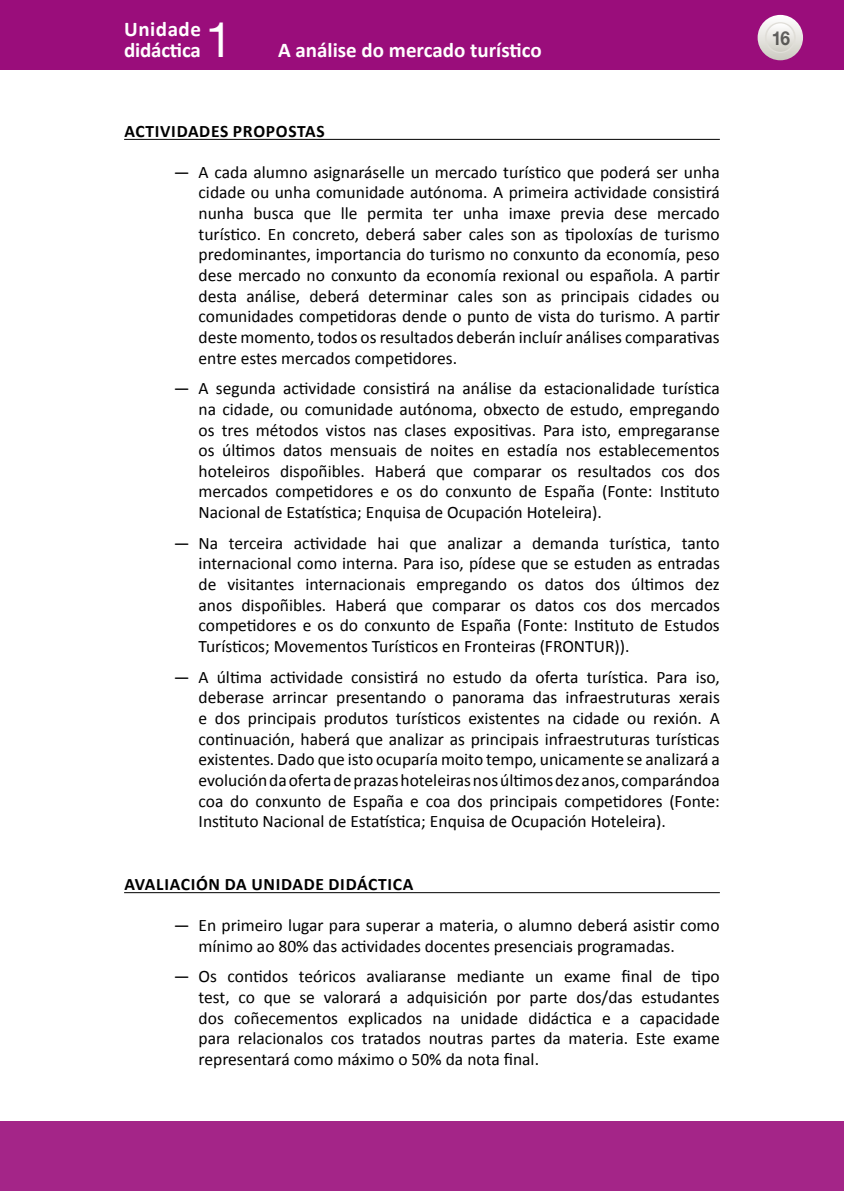
<style>
.page{position:relative;width:844px;height:1191px;background:#fff}
.page>*{position:absolute;margin:0;border:0;box-sizing:border-box;transform-origin:0 0}
.t1{font:49px "Helvetica Neue";color:#fff}
.t2{font:700 21px/21px "Calibri";color:#fff}
.t3{font:700 19.25px "Helvetica Neue";color:#000;scale:.9 1}
.TEXTO{font:17.5px/20.7px "Calibri";color:#000;text-align:justify}
._0º_Epigrafe{font:700 17.5px "Calibri";letter-spacing:.04em;color:#000}
</style>
<div class="page">
<div style="left:0;top:0;width:843px;height:69px;background:#9a0d7b"></div>
<svg style="left:757px;top:15px;width:45px;height:45px"></svg>
<svg style="left:765px;top:23px;width:29px;height:29px"></svg>
<div style="left:764px;top:22px;width:31px;height:31px;border:1px solid #e0ded8;border-radius:50%"></div>
<div style="left:0;top:1121px;width:843px;height:70px;background:#a42588"></div>
<hr style="left:124px;top:139px;width:595px;height:1px;background:#000">
<hr style="left:124px;top:892px;width:595px;height:1px;background:#000">
<p class="t2" style="left:124px;top:19px;width:78px">Unidade didáctica</p>
<h1 class="t1" style="left:205px;top:11px;width:29px">1</h1>
<p class="t2" style="left:278px;top:40px;width:265px">A análise do mercado turístico</p>
<p class="_0º_Epigrafe" style="left:124px;top:120px;width:202px">ACTIVIDADES PROPOSTAS</p>
<p class="TEXTO" style="left:198px;top:162px;width:522px;text-indent:-25px">— A cada alumno asignaráselle un mercado turístico que poderá ser unha cidade ou unha comunidade autónoma. A primeira actividade consistirá nunha busca que lle permita ter unha imaxe previa dese mercado turístico. En concreto, deberá saber cales son as tipoloxías de turismo predominantes, importancia do turismo no conxunto da economía, peso dese mercado no conxunto da economía rexional ou española. A partir desta análise, deberá determinar cales son as principais cidades ou comunidades competidoras dende o punto de vista do turismo. A partir deste momento, todos os resultados deberán incluír análises comparativas entre estes mercados competidores.</p>
<p class="TEXTO" style="left:198px;top:378px;width:522px;text-indent:-25px">— A segunda actividade consistirá na análise da estacionalidade turística na cidade, ou comunidade autónoma, obxecto de estudo, empregando os tres métodos vistos nas clases expositivas. Para isto, empregaranse os últimos datos mensuais de noites en estadía nos establecementos hoteleiros dispoñibles. Haberá que comparar os resultados cos dos mercados competidores e os do conxunto de España (Fonte: Instituto Nacional de Estatística; Enquisa de Ocupación Hoteleira).</p>
<p class="TEXTO" style="left:198px;top:532px;width:522px;text-indent:-25px">— Na terceira actividade hai que analizar a demanda turística, tanto internacional como interna. Para iso, pídese que se estuden as entradas de visitantes internacionais empregando os datos dos últimos dez anos dispoñibles. Haberá que comparar os datos cos dos mercados competidores e os do conxunto de España (Fonte: Instituto de Estudos Turísticos; Movementos Turísticos en Fronteiras (FRONTUR)).</p>
<p class="TEXTO" style="left:198px;top:666px;width:522px;text-indent:-25px">— A última actividade consistirá no estudo da oferta turística. Para iso, deberase arrincar presentando o panorama das infraestruturas xerais e dos principais produtos turísticos existentes na cidade ou rexión. A continuación, haberá que analizar as principais infraestruturas turísticas existentes. Dado que isto ocuparía moito tempo, unicamente se analizará a evolución da oferta de prazas hoteleiras nos últimos dez anos, comparándoa coa do conxunto de España e coa dos principais competidores (Fonte:<br>Instituto Nacional de Estatística; Enquisa de Ocupación Hoteleira).</p>
<p class="_0º_Epigrafe" style="left:124px;top:873px;width:290px">AVALIACIÓN DA UNIDADE DIDÁCTICA</p>
<p class="TEXTO" style="left:198px;top:915px;width:522px;text-indent:-25px">— En primeiro lugar para superar a materia, o alumno deberá asistir como mínimo ao 80% das actividades docentes presenciais programadas.</p>
<p class="TEXTO" style="left:198px;top:966px;width:522px;text-indent:-25px">— Os contidos teóricos avaliaranse mediante un exame final de tipo test, co que se valorará a adquisición por parte dos/das estudantes dos coñecementos explicados na unidade didáctica e a capacidade para relacionalos cos tratados noutras partes da materia. Este exame representará como máximo o 50% da nota final.</p>
<p class="t3" style="left:770px;top:26px;width:23px">16</p>
</div>
